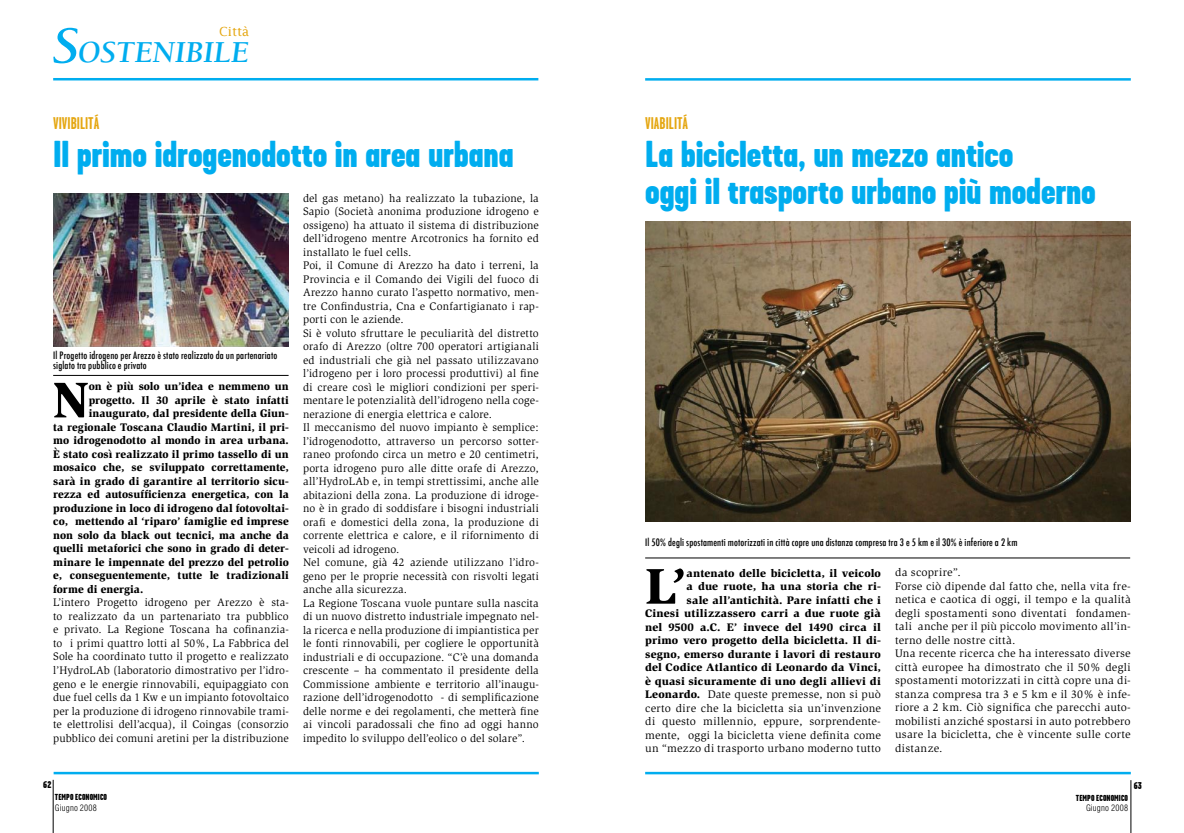
<style>
.page{position:relative;width:1184px;height:833px;background:#fff}
.page>*{position:absolute;margin:0;border:0;box-sizing:border-box;transform-origin:0 0}
.t1{font:900 51.5px "Slimbach";color:#000}
.t2{font:900 37.5px/37.5px "Garage Gothic";letter-spacing:-.005em;color:#00adef}
.t3{font:italic 700 31.25px "Berkeley";color:#00adef}
.t4{font:700 17px "Garage Gothic";color:#e5a712}
.t5{font:12.5px "David";color:#e5a712}
.t6{font:11.25px/13.5px "Slimbach";letter-spacing:.015em;color:#000}
.t7{font:900 11.25px/13.5px "Slimbach";letter-spacing:.005em;color:#000;text-align:right}
.t8{font:500 condensed 10px/10.6px "Futura";letter-spacing:.015em;color:#000}
.t9{font:900 9.88px "Garage Gothic";color:#000}
.t10{font:900 8.75px "Garage Gothic";letter-spacing:.01em;color:#000}
.t11{font:300 condensed 8.75px "Swiss 721 BT";letter-spacing:.02em;color:#000}
.s1{font-size:52.5px}
.s2{font-weight:400}
</style>
<div class="page">
<hr style="left:53px;top:78px;width:485px;height:2px;background:#00adef">
<hr style="left:54px;top:772px;width:485px;height:2px;background:#00adef">
<hr style="left:645px;top:78px;width:485px;height:3px;background:#00adef">
<hr style="left:645px;top:772px;width:485px;height:2px;background:#00adef">
<hr style="left:53px;top:780px;width:1px;height:53px;background:#000">
<hr style="left:1130px;top:780px;width:1px;height:53px;background:#000">
<hr style="left:53px;top:375px;width:235px;height:1px;background:#000">
<img style="left:53px;top:193px;width:235px;height:153px">
<hr style="left:645px;top:557px;width:485px;height:1px;background:#000">
<img style="left:645px;top:221px;width:485px;height:301px">
<p class="t5" style="left:219px;top:23px;width:32px">Città</p>
<h3 class="t3" style="left:52px;top:36px;width:198px"><span class="s1">S</span>OSTENIBILE</h3>
<h3 class="t4" style="left:53px;top:114px;width:48px">VIVIBILITÁ</h3>
<h2 class="t2" style="left:53px;top:135px;width:462px">Il primo idrogenodotto in area urbana</h2>
<p class="t8" style="left:53px;top:350px;width:225px">Il Progetto idrogeno per Arezzo è stato realizzato da un partenariato siglato tra pubblico e privato</p>
<h1 class="t1" style="left:53px;top:368px;width:37px">N</h1>
<p class="t7" style="left:89px;top:379px;width:202px">on è più solo un’idea e nemmeno un</p>
<p class="t7" style="left:89px;top:393px;width:202px">progetto. Il 30 aprile è stato infatti</p>
<p class="t7" style="left:89px;top:406px;width:202px">inaugurato, dal presidente della Giun-</p>
<p class="t7" style="left:53px;top:420px;width:237px">ta regionale Toscana Claudio Martini, il pri-</p>
<p class="t7" style="left:53px;top:433px;width:237px">mo idrogenodotto al mondo in area urbana.</p>
<p class="t7" style="left:53px;top:447px;width:237px">È stato così realizzato il primo tassello di un</p>
<p class="t7" style="left:53px;top:460px;width:237px">mosaico che, se sviluppato correttamente,</p>
<p class="t7" style="left:53px;top:474px;width:237px">sarà in grado di garantire al territorio sicu-</p>
<p class="t7" style="left:53px;top:487px;width:237px">rezza ed autosufficienza energetica, con la</p>
<p class="t7" style="left:53px;top:501px;width:237px">produzione in loco di idrogeno dal fotovoltai-</p>
<p class="t7" style="left:53px;top:514px;width:237px">co, mettendo al ‘riparo’ famiglie ed imprese</p>
<p class="t7" style="left:53px;top:528px;width:237px">non solo da black out tecnici, ma anche da</p>
<p class="t7" style="left:53px;top:541px;width:237px">quelli metaforici che sono in grado di deter-</p>
<p class="t7" style="left:53px;top:555px;width:237px">minare le impennate del prezzo del petrolio</p>
<p class="t7" style="left:53px;top:568px;width:237px">e, conseguentemente, tutte le tradizionali</p>
<p class="t7" style="left:53px;top:582px;width:92px">forme di energia.</p>
<p class="t6" style="left:53px;top:596px;width:237px;text-align:justify">L’intero Progetto idrogeno per Arezzo è sta&shy;to realizzato da un partenariato tra pubblico e privato. La Regione Toscana ha cofinanzia&shy;to i primi quattro lotti al 50%, La Fabbrica del Sole ha coordinato tutto il progetto e realizzato l’HydroLAb (laboratorio dimostrativo per l’idro&shy;geno e le energie rinnovabili, equipaggiato con due fuel cells da 1 Kw e un impianto fotovoltaico per la produzione di idrogeno rinnovabile trami&shy;te elettrolisi dell’acqua), il Coingas (consorzio pubblico dei comuni aretini per la distribuzione</p>
<p class="t6" style="left:303px;top:191px;width:237px">del gas metano) ha realizzato la tubazione, la Sapio (Società anonima produzione idrogeno e ossigeno) ha attuato il sistema di distribuzione dell’idrogeno mentre Arcotronics ha fornito ed installato le fuel cells.<br>Poi, il Comune di Arezzo ha dato i terreni, la Provincia e il Comando dei Vigili del fuoco di Arezzo hanno curato l’aspetto normativo, men&shy;tre Confindustria, Cna e Confartigianato i rap&shy;porti con le aziende.<br>Si è voluto sfruttare le peculiarità del distretto orafo di Arezzo (oltre 700 operatori artigianali ed industriali che già nel passato utilizzavano l’idrogeno per i loro processi produttivi) al fine di creare così le migliori condizioni per speri&shy;mentare le potenzialità dell’idrogeno nella coge&shy;nerazione di energia elettrica e calore.<br>Il meccanismo del nuovo impianto è semplice: l’idrogenodotto, attraverso un percorso sotter&shy;raneo profondo circa un metro e 20 centimetri, porta idrogeno puro alle ditte orafe di Arezzo, all’HydroLAb e, in tempi strettissimi, anche alle abitazioni della zona. La produzione di idroge&shy;no è in grado di soddisfare i bisogni industriali orafi e domestici della zona, la produzione di corrente elettrica e calore, e il rifornimento di veicoli ad idrogeno.<br>Nel comune, già 42 aziende utilizzano l’idro&shy;geno per le proprie necessità con risvolti legati anche alla sicurezza.<br>La Regione Toscana vuole puntare sulla nascita di un nuovo distretto industriale impegnato nel&shy;la ricerca e nella produzione di impiantistica per le fonti rinnovabili, per cogliere le opportunità industriali e di occupazione. “C’è una domanda crescente – ha commentato il presidente della Commissione ambiente e territorio all’inaugu&shy;razione dell’idrogenodotto - di semplificazione delle norme e dei regolamenti, che metterà fine ai vincoli paradossali che fino ad oggi hanno impedito lo sviluppo dell’eolico o del solare”.</p>
<p class="t9" style="left:43px;top:779px;width:10px">62</p>
<p class="t10" style="left:55px;top:792px;width:54px">TEMPO ECONOMICO</p>
<p class="t11" style="left:55px;top:802px;width:44px">Giugno 2008</p>
<h3 class="t4" style="left:645px;top:114px;width:45px">VIABILITÁ</h3>
<h2 class="t2" style="left:645px;top:135px;width:452px">La bicicletta, un mezzo antico<br>oggi il trasporto urbano più moderno</h2>
<p class="t8" style="left:645px;top:537px;width:374px">Il 50% degli spostamenti motorizzati in città copre una distanza compresa tra 3 e 5 km e il 30% è inferiore a 2 km</p>
<p class="t7" style="left:645px;top:566px;width:237px">antenato delle bicicletta, il veicolo<br>a due ruote, ha una storia che ri-<br>sale all’antichità. Pare infatti che i<br>Cinesi utilizzassero carri a due ruote già nel 9500 a.C. E’ invece del 1490 circa il primo vero progetto della bicicletta. Il di&shy;segno, emerso durante i lavori di restauro del Codice Atlantico di Leonardo da Vinci, è quasi sicuramente di uno degli allievi di Leonardo. <span class="s2">Date queste premesse, non si può certo dire che la bicicletta sia un’invenzione di questo millennio, eppure, sorprendente&shy;mente, oggi la bicicletta viene definita come un “mezzo di trasporto urbano moderno tutto</span></p>
<p class="t6" style="left:895px;top:566px;width:237px">da scoprire”.<br>Forse ciò dipende dal fatto che, nella vita fre&shy;netica e caotica di oggi, il tempo e la qualità degli spostamenti sono diventati fondamen&shy;tali anche per il più piccolo movimento all’in&shy;terno delle nostre città.<br>Una recente ricerca che ha interessato diverse città europee ha dimostrato che il 50% degli spostamenti motorizzati in città copre una di&shy;stanza compresa tra 3 e 5 km e il 30% è infe&shy;riore a 2 km. Ciò significa che parecchi auto&shy;mobilisti anziché spostarsi in auto potrebbero usare la bicicletta, che è vincente sulle corte distanze.</p>
<h1 class="t1" style="left:645px;top:554px;width:43px">L’</h1>
<p class="t9" style="left:1133px;top:780px;width:10px">63</p>
<p class="t10" style="left:1075px;top:793px;width:54px">TEMPO ECONOMICO</p>
<p class="t11" style="left:1086px;top:802px;width:44px">Giugno 2008</p>
</div>
